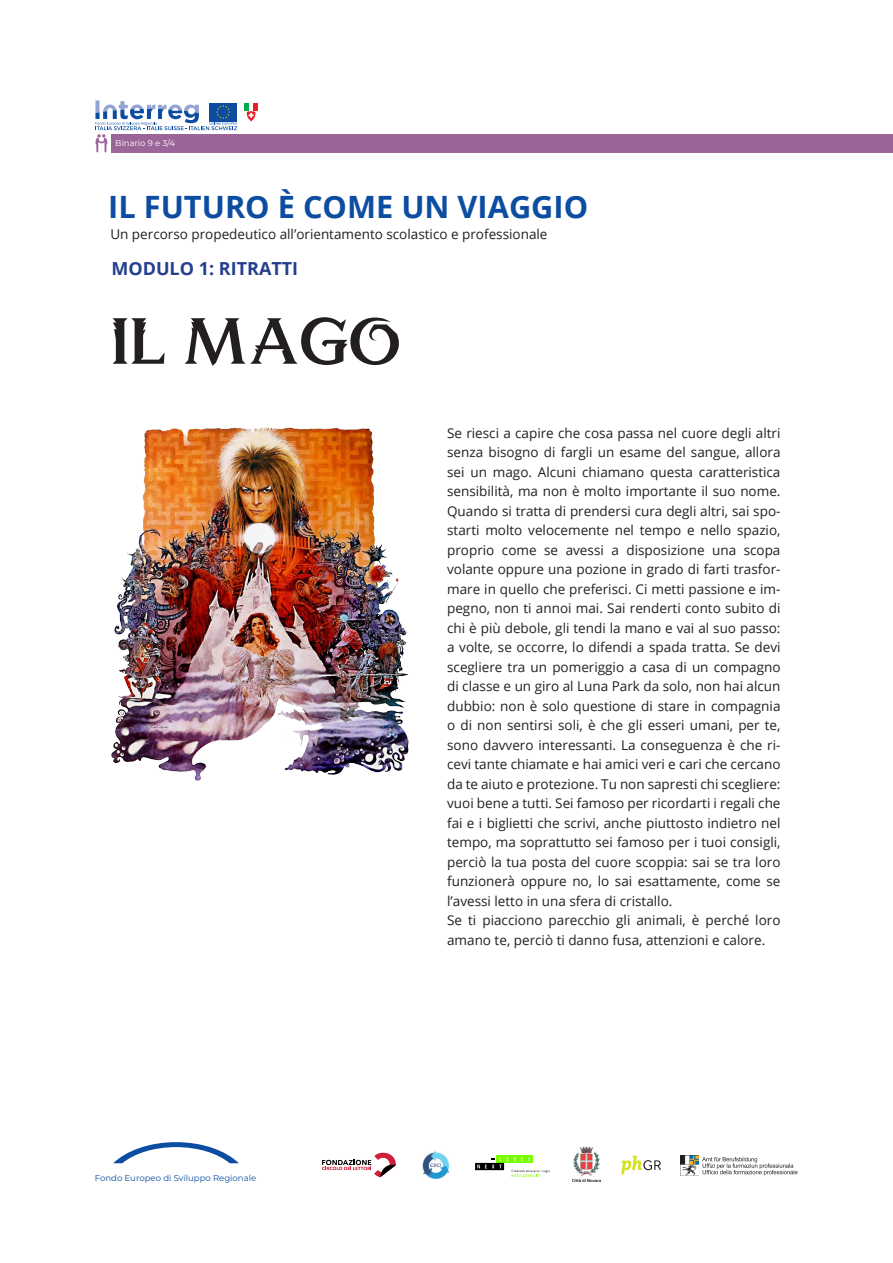
<style>
.page{position:relative;width:893px;height:1263px;background:#fff}
.page>*{position:absolute;margin:0;border:0;box-sizing:border-box;transform-origin:0 0}
.t1{font:72px "Wizard World Simplified";color:#231f20}
.t2{font:700 30.75px "Open Sans";color:#0d4da1}
.t3{font:700 18px "Open Sans";color:#253f8e}
.t4{font:13.5px/19.5px "Open Sans";color:#231f20;text-align:justify}
.t5{font:8.55px "Montserrat";color:#0d4da1}
.t6{font:8.4px "Montserrat";color:#fff}
</style>
<div class="page">
<svg style="left:113px;top:1142px;width:126px;height:21px"></svg>
<div style="left:111px;top:134px;width:782px;height:18px;background:#9c659a"></div>
<svg style="left:244px;top:103px;width:14px;height:18px"></svg>
<svg style="left:95px;top:100px;width:142px;height:52px"></svg>
<svg style="left:322px;top:1153px;width:74px;height:24px"></svg>
<svg style="left:621px;top:1156px;width:40px;height:18px"></svg>
<img style="left:572px;top:1147px;width:29px;height:35px">
<div style="left:497px;top:1156px;width:36px;height:7px;background:#7f0"></div>
<svg style="left:475px;top:1157px;width:76px;height:20px"></svg>
<img style="left:422px;top:1150px;width:28px;height:28px">
<svg style="left:702px;top:1157px;width:95px;height:18px"></svg>
<img style="left:680px;top:1155px;width:18px;height:20px">
<img style="left:112px;top:427px;width:297px;height:353px">
<p class="t6" style="left:115px;top:137px;width:61px">Binario 9 e 3/4</p>
<h2 class="t2" style="left:108px;top:186px;width:481px">IL FUTURO È COME UN VIAGGIO</h2>
<p class="t4" style="left:110px;top:224px;width:439px">Un percorso propedeutico all’orientamento scolastico e professionale</p>
<p class="t3" style="left:111px;top:256px;width:188px">MODULO 1: RITRATTI</p>
<p class="t1" style="left:111px;top:304px;width:291px">IL MAGO</p>
<p class="t4" style="left:447px;top:423px;width:335px">Se riesci a capire che cosa passa nel cuore degli altri senza bisogno di fargli un esame del sangue, allora sei un mago. Alcuni chiamano questa caratteristica sensibilità, ma non è molto importante il suo nome.<br>Quando si tratta di prendersi cura degli altri, sai spo&shy;starti molto velocemente nel tempo e nello spazio, proprio come se avessi a disposizione una scopa volante oppure una pozione in grado di farti trasfor&shy;mare in quello che preferisci. Ci metti passione e im&shy;pegno, non ti annoi mai. Sai renderti conto subito di chi è più debole, gli tendi la mano e vai al suo passo: a volte, se occorre, lo difendi a spada tratta. Se devi scegliere tra un pomeriggio a casa di un compagno di classe e un giro al Luna Park da solo, non hai alcun dubbio: non è solo questione di stare in compagnia o di non sentirsi soli, è che gli esseri umani, per te, sono davvero interessanti. La conseguenza è che ri&shy;cevi tante chiamate e hai amici veri e cari che cercano da te aiuto e protezione. Tu non sapresti chi scegliere: vuoi bene a tutti. Sei famoso per ricordarti i regali che fai e i biglietti che scrivi, anche piuttosto indietro nel tempo, ma soprattutto sei famoso per i tuoi consigli, perciò la tua posta del cuore scoppia: sai se tra loro funzionerà oppure no, lo sai esattamente, come se l’avessi letto in una sfera di cristallo.</p>
<p class="t4" style="left:447px;top:910px;width:335px">Se ti piacciono parecchio gli animali, è perché loro amano te, perciò ti danno fusa, attenzioni e calore.</p>
<p class="t5" style="left:95px;top:1172px;width:163px">Fondo Europeo di Sviluppo Regionale</p>
</div>
